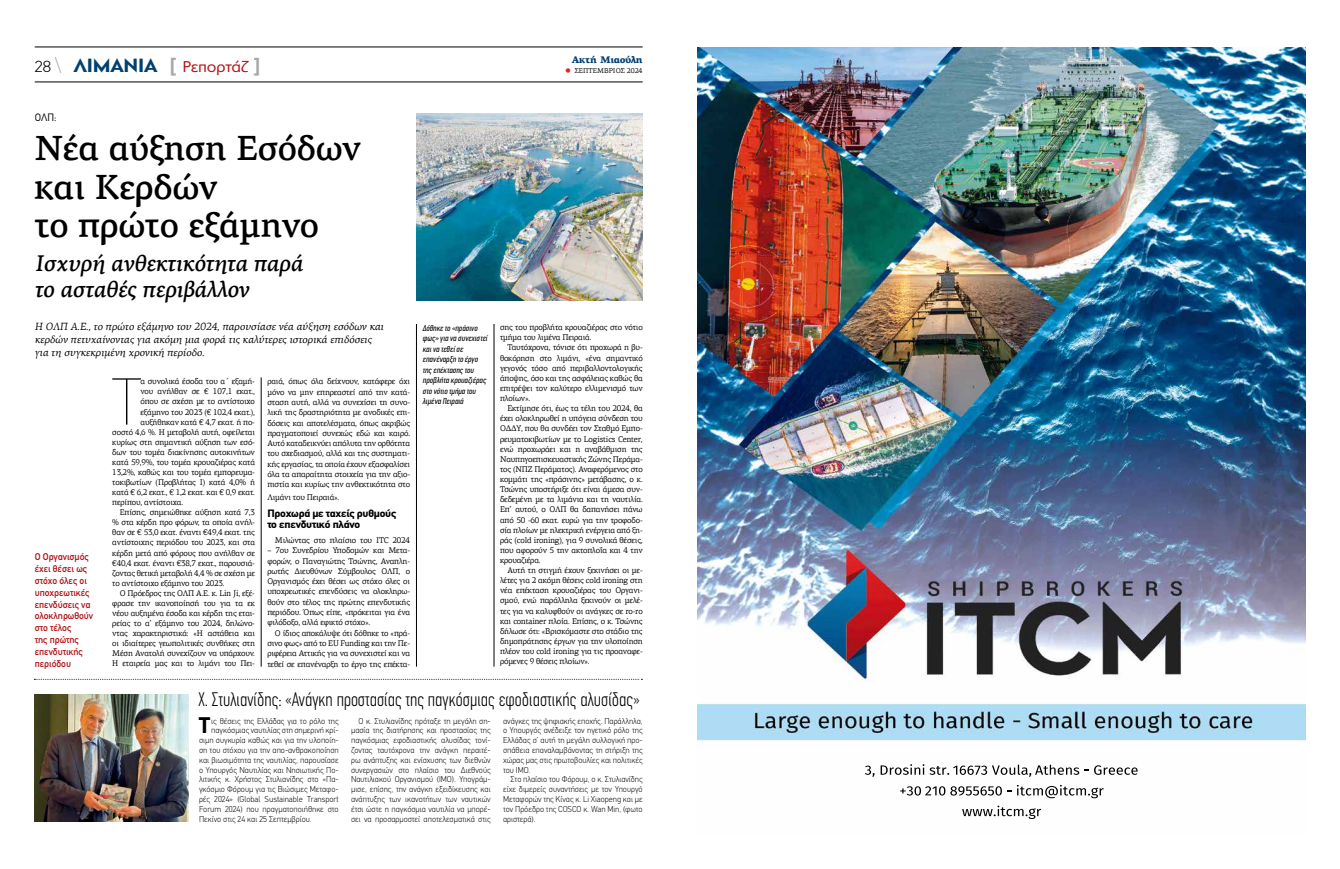
<style>
.page{position:relative;width:1340px;height:869px;background:#fff}
.page>*{position:absolute;margin:0;border:0;box-sizing:border-box;transform-origin:0 0}
.t1{font:100 64.4px "PF Das Grotesk Pro";color:#000}
.t2{font:500 35px/38.5px "PF Agora Serif Pro";letter-spacing:-.01em;color:#000}
.t3{font:italic 500 22.75px/26.2px "PF Agora Serif Pro";letter-spacing:-.01em;color:#000}
.t4{font:700 22.14px "CF Din";color:#000}
.t5{font:300 condensed 19.25px "CF Din";color:#000}
.t6{font:100 15.75px "EI Sharp";letter-spacing:-.02em;color:#b11116;scale:1.12 1}
.t7{font:italic 10.5px/13.1px "PF Agora Serif Pro";color:#000}
.t8{font:700 10.5px/10.8px "CF Din";letter-spacing:-.02em;color:#000;scale:1.08 1}
.t9{font:10.5px "CF Din";color:#000}
.t10{font:9.62px/11.8px "CF Din";letter-spacing:-.005em;color:#b11116}
.t11{font:900 9.62px "PF Agora Serif Pro";letter-spacing:-.05em;color:#004071}
.t12{font:italic condensed 8.49px/10.5px "CF Din";color:#000;scale:1.08 1}
.t13{font:300 8.4px/9.8px "CF Din";letter-spacing:-.005em;color:#000;text-align:justify}
.t14{font:8.31px/10.2px "PF Agora Serif Pro";letter-spacing:-.02em;color:#000;text-align:justify}
.t15{font:7px "PF Agora Serif Pro";color:#000}
.s1{font-family:"CF Din";font-weight:300;color:#000}
.s2{font-family:"PF Agora Serif Pro";font-weight:400;font-size:21px;color:#a7a9ac}
.s3{font-weight:700;font-size:19.25px;color:#004071}
.s4{font-weight:700;font-size:19.25px;color:#a7a9ac}
.s5{color:#ed1d24}
</style>
<div class="page">
<hr style="left:35px;top:81px;width:607px;height:1px;background:#000">
<hr style="left:35px;top:47px;width:607px;height:1px;background:#000">
<img style="left:697px;top:48px;width:608px;height:771px">
<svg style="left:864px;top:765px;width:10px;height:11px"></svg>
<svg style="left:962px;top:805px;width:79px;height:13px"></svg>
<svg style="left:900px;top:785px;width:101px;height:10px"></svg>
<svg style="left:1094px;top:765px;width:43px;height:9px"></svg>
<svg style="left:1007px;top:784px;width:96px;height:13px"></svg>
<svg style="left:880px;top:763px;width:208px;height:13px"></svg>
<hr style="left:261px;top:377px;width:1px;height:289px;background:#000">
<hr style="left:416px;top:324px;width:1px;height:342px;background:#000">
<hr style="left:494px;top:324px;width:1px;height:342px;background:#000">
<img style="left:416px;top:113px;width:226px;height:187px">
<svg style="left:34px;top:678px;width:608px;height:1px"></svg>
<img style="left:35px;top:694px;width:154px;height:127px">
<h3 class="t6" style="left:35px;top:58px;width:203px"><span class="s1">28</span> <span class="s2">\</span> <span class="s3">ΛΙΜΑΝΙΑ</span> <span class="s4">[</span> Ρεπορτάζ <span class="s4">]</span></h3>
<p class="t11" style="left:572px;top:53px;width:72px">Ακτή Μιαούλη</p>
<p class="t15" style="left:565px;top:67px;width:79px"><span class="s5">●</span> ΣΕΠΤΕΜΒΡΙΟΣ 2024</p>
<p class="t9" style="left:35px;top:112px;width:23px">ΟΛΠ:</p>
<h2 class="t2" style="left:35px;top:129px;width:328px">Νέα αύξηση Εσόδων και Κερδών<br>το πρώτο εξάμηνο</h2>
<h3 class="t3" style="left:35px;top:250px;width:270px">Ισχυρή ανθεκτικότητα παρά το ασταθές περιβάλλον</h3>
<p class="t7" style="left:35px;top:320px;width:350px">Η ΟΛΠ Α.Ε., το πρώτο εξάμηνο του 2024, παρουσίασε νέα αύξηση εσόδων και κερδών πετυχαίνοντας για ακόμη μια φορά τις καλύτερες ιστορικά επιδόσεις για τη συγκεκριμένη χρονική περίοδο.</p>
<p class="t10" style="left:35px;top:551px;width:60px">Ο Οργανισμός έχει θέσει ως στόχο όλες οι υποχρεωτικές επενδύσεις να ολοκληρωθούν στο τέλος<br>της πρώτης επενδυτικής περιόδου</p>
<h1 class="t1" style="left:112px;top:365px;width:32px">Τ</h1>
<p class="t14" style="left:140px;top:376px;width:116px">α συνολικά έσοδα του α΄ εξαμή-</p>
<p class="t14" style="left:140px;top:386px;width:116px">νου ανήλθαν σε € 107,1 εκατ.,</p>
<p class="t14" style="left:140px;top:396px;width:116px">όπου σε σχέση με το αντίστοιχο</p>
<p class="t14" style="left:140px;top:406px;width:116px">εξάμηνο του 2023 (€ 102,4 εκατ.),</p>
<p class="t14" style="left:140px;top:416px;width:116px">αυξήθηκαν κατά € 4,7 εκατ. ή πο-</p>
<p class="t14" style="left:112px;top:426px;width:144px">σοστό 4,6 %. H μεταβολή αυτή, οφείλεται</p>
<p class="t14" style="left:112px;top:436px;width:144px">κυρίως στη σημαντική αύξηση των εσό-</p>
<p class="t14" style="left:112px;top:446px;width:144px">δων του τομέα διακίνησης αυτοκινήτων</p>
<p class="t14" style="left:112px;top:457px;width:144px">κατά 59,9%, του τομέα κρουαζιέρας κατά</p>
<p class="t14" style="left:112px;top:467px;width:144px">13,2%, καθώς και του τομέα εμπορευμα-</p>
<p class="t14" style="left:112px;top:477px;width:144px">τοκιβωτίων (Προβλήτας Ι) κατά 4,0% ή</p>
<p class="t14" style="left:112px;top:487px;width:144px">κατά € 6,2 εκατ., € 1,2 εκατ. και € 0,9 εκατ.</p>
<p class="t14" style="left:112px;top:497px;width:72px">περίπου, αντίστοιχα.</p>
<p class="t14" style="left:120px;top:507px;width:137px">Επίσης, σημειώθηκε αύξηση κατά 7,3</p>
<p class="t14" style="left:112px;top:517px;width:144px">% στα κέρδη προ φόρων, τα οποία ανήλ-</p>
<p class="t14" style="left:112px;top:527px;width:144px">θαν σε € 53,0 εκατ. έναντι €49,4 εκατ. της</p>
<p class="t14" style="left:112px;top:537px;width:144px">αντίστοιχης περιόδου του 2023, και στα</p>
<p class="t14" style="left:112px;top:547px;width:144px">κέρδη μετά από φόρους που ανήλθαν σε</p>
<p class="t14" style="left:112px;top:557px;width:144px">€40,4 εκατ. έναντι €38,7 εκατ., παρουσιά-</p>
<p class="t14" style="left:112px;top:567px;width:144px">ζοντας θετική μεταβολή 4,4 % σε σχέση με</p>
<p class="t14" style="left:112px;top:577px;width:114px">το αντίστοιχο εξάμηνο του 2023.</p>
<p class="t14" style="left:120px;top:587px;width:137px">Ο Πρόεδρος της ΟΛΠ Α.Ε. κ. Lin Ji, εξέ-</p>
<p class="t14" style="left:112px;top:597px;width:144px">φρασε την ικανοποίησή του για τα εκ</p>
<p class="t14" style="left:112px;top:607px;width:144px">νέου αυξημένα έσοδα και κέρδη της εται-</p>
<p class="t14" style="left:112px;top:618px;width:144px">ρείας το α’ εξάμηνο του 2024, δηλώνο-</p>
<p class="t14" style="left:112px;top:628px;width:144px">ντας χαρακτηριστικά: «Η αστάθεια και</p>
<p class="t14" style="left:112px;top:638px;width:144px">οι ιδιαίτερες γεωπολιτικές συνθήκες στη</p>
<p class="t14" style="left:112px;top:648px;width:144px">Μέση Ανατολή συνεχίζουν να υπάρχουν.</p>
<p class="t14" style="left:112px;top:658px;width:144px">Η εταιρεία μας και το λιμάνι του Πει-</p>
<p class="t14" style="left:267px;top:376px;width:144px">ραιά, όπως όλα δείχνουν, κατάφερε όχι μόνο να μην επηρεαστεί από την κατά&shy;σταση αυτή, αλλά να συνεχίσει τη συνο&shy;λική της δραστηριότητα με ανοδικές επι&shy;δόσεις και αποτελέσματα, όπως ακριβώς πραγματοποιεί συνεχώς εδώ και καιρό.<br>Αυτό καταδεικνύει απόλυτα την ορθότητα του σχεδιασμού, αλλά και της συστηματι&shy;κής εργασίας, τα οποία έχουν εξασφαλίσει όλα τα απαραίτητα στοιχεία για την αξιο&shy;πιστία και κυρίως την ανθεκτικότητα στο</p>
<p class="t14" style="left:267px;top:492px;width:73px">Λιμάνι του Πειραιά».</p>
<p class="t8" style="left:267px;top:507px;width:121px">Προχωρά με ταχείς ρυθμούς το επενδυτικό πλάνο</p>
<p class="t14" style="left:275px;top:534px;width:137px">Μιλώντας στο πλαίσιο του ITC 2024</p>
<p class="t14" style="left:267px;top:545px;width:144px">– 7ου Συνεδρίου Υποδομών και Μετα&shy;φορών, ο Παναγιώτης Τσώνης, Αναπλη&shy;ρωτής Διευθύνων Σύμβουλος ΟΛΠ, ο Οργανισμός έχει θέσει ως στόχο όλες οι υποχρεωτικές επενδύσεις να ολοκληρω&shy;θούν στο τέλος της πρώτης επενδυτικής περιόδου. Όπως είπε, «πρόκειται για ένα φιλόδοξο, αλλά εφικτό στόχο».</p>
<p class="t14" style="left:267px;top:627px;width:144px;text-indent:7px">Ο ίδιος αποκάλυψε ότι δόθηκε το «πρά&shy;σινο φως» από το EU Funding και την Πε&shy;ριφέρεια Αττικής για να συνεχιστεί και να τεθεί σε επανέναρξη το έργο της επέκτα-</p>
<p class="t12" style="left:422px;top:322px;width:63px">Δόθηκετο«πράσινο φως»γιανασυνεχιστεί καινατεθείσε επανέναρξητοέργο τηςεπέκτασηςτου προβλήτακρουαζιέρας στονότιοτμήματου λιμέναΠειραιά</p>
<p class="t14" style="left:500px;top:322px;width:144px">σης του προβλήτα κρουαζιέρας στο νότιο τμήμα του λιμένα Πειραιά.</p>
<p class="t14" style="left:500px;top:342px;width:144px;text-indent:7px">Ταυτόχρονα, τόνισε ότι προχωρά η βυ&shy;θοκόρηση στο λιμάνι, «ένα σημαντικό γεγονός τόσο από περιβαλλοντολογικής άποψης, όσο και της ασφάλειας καθώς θα επιτρέψει τον καλύτερο ελλιμενισμό των πλοίων».</p>
<p class="t14" style="left:500px;top:403px;width:144px;text-indent:7px">Εκτίμησε ότι, έως τα τέλη του 2024, θα έχει ολοκληρωθεί η υπόγεια σύνδεση του ΟΔΔΥ, που θα συνδέει τον Σταθμό Εμπο&shy;ρευματοκιβωτίων με το Logistics Center, ενώ προχωράει και η αναβάθμιση της Ναυπηγοεπισκευαστικής Ζώνης Περάμα&shy;τος (ΝΠΖ Περάματος). Αναφερόμενος στο κομμάτι της «πράσινης» μετάβασης, ο κ.<br>Τσώνης υποστήριξε ότι είναι άμεσα συν&shy;δεδεμένη με τα λιμάνια και τη ναυτιλία.<br>Επ’ αυτού, ο ΟΛΠ θα δαπανήσει πάνω από 50 -60 εκατ. ευρώ για την τροφοδο&shy;σία πλοίων με ηλεκτρική ενέργεια από ξη&shy;ράς (cold ironing), για 9 συνολικά θέσεις, που αφορούν 5 την ακτοπλοΐα και 4 την κρουαζιέρα.</p>
<p class="t14" style="left:500px;top:565px;width:144px;text-indent:7px">Αυτή τη στιγμή έχουν ξεκινήσει οι με&shy;λέτες για 2 ακόμη θέσεις cold ironing στη νέα επέκταση κρουαζιέρας του Οργανι&shy;σμού, ενώ παράλληλα ξεκινούν οι μελέ&shy;τες για να καλυφθούν οι ανάγκες σε ro-ro και container πλοία. Επίσης, ο κ. Τσώνης δήλωσε ότι: «Βρισκόμαστε στο στάδιο της δημοπράτησης έργων για την υλοποίηση πλέον του cold ironing για τις προαναφε&shy;ρόμενες 9 θέσεις πλοίων».</p>
<h3 class="t5" style="left:198px;top:689px;width:442px">Χ. Στυλιανίδης: «Ανάγκη προστασίας της παγκόσμιας εφοδιαστικής αλυσίδας»</h3>
<h3 class="t4" style="left:199px;top:713px;width:12px">Τ</h3>
<p class="t13" style="left:211px;top:715px;width:129px">ις θέσεις της Ελλάδας για το ρόλο της</p>
<p class="t13" style="left:211px;top:725px;width:129px">παγκόσμιας ναυτιλίας στη σημερινή κρί-</p>
<p class="t13" style="left:199px;top:735px;width:141px">σιμη συγκυρία καθώς και για την υλοποίη-</p>
<p class="t13" style="left:199px;top:744px;width:141px">ση του στόχου για την απο-ανθρακοποίηση</p>
<p class="t13" style="left:199px;top:754px;width:141px">και βιωσιμότητα της ναυτιλίας, παρουσίασε</p>
<p class="t13" style="left:199px;top:764px;width:141px">ο Υπουργός Ναυτιλίας και Νησιωτικής Πο-</p>
<p class="t13" style="left:199px;top:774px;width:141px">λιτικής κ. Χρήστος Στυλιανίδης στο «Πα-</p>
<p class="t13" style="left:199px;top:784px;width:141px">γκόσμιο Φόρουμ για τις Βιώσιμες Μεταφο-</p>
<p class="t13" style="left:199px;top:793px;width:141px">ρές 2024» (Global Sustainable Transport</p>
<p class="t13" style="left:199px;top:803px;width:141px">Forum 2024) που πραγματοποιήθηκε στο</p>
<p class="t13" style="left:199px;top:813px;width:114px">Πεκίνο στις 24 και 25 Σεπτεμβρίου.</p>
<p class="t13" style="left:351px;top:715px;width:141px;text-indent:7px">Ο κ. Στυλιανίδης πρόταξε τη μεγάλη ση&shy;μασία της διατήρησης και προστασίας της παγκόσμιας εφοδιαστικής αλυσίδας τονί&shy;ζοντας ταυτόχρονα την ανάγκη περαιτέ&shy;ρω ανάπτυξης και ενίσχυσης των διεθνών συνεργασιών στο πλαίσιο του Διεθνούς Ναυτιλιακού Οργανισμού (ΙΜΟ). Υπογράμ&shy;μισε, επίσης, την ανάγκη εξειδίκευσης και ανάπτυξης των ικανοτήτων των ναυτικών έτσι ώστε η παγκόσμια ναυτιλία να μπορέ&shy;σει να προσαρμοστεί αποτελεσματικά στις</p>
<p class="t13" style="left:503px;top:715px;width:141px">ανάγκες της ψηφιακής εποχής. Παράλληλα, ο Υπουργός ανέδειξε τον ηγετικό ρόλο της Ελλάδας σ’ αυτή τη μεγάλη συλλογική προ&shy;σπάθεια επαναλαμβάνοντας τη στήριξη της χώρας μας στις πρωτοβουλίες και πολιτικές του ΙΜΟ.</p>
<p class="t13" style="left:503px;top:774px;width:141px;text-indent:7px">Στο πλαίσιο του Φόρουμ, ο κ. Στυλιανίδης είχε διμερείς συναντήσεις με τον Υπουργό Μεταφορών της Κίνας κ. Li Xiaopeng και με τον Πρόεδρο της COSCO κ. Wan Min, (φωτο αριστερά).</p>
</div>
